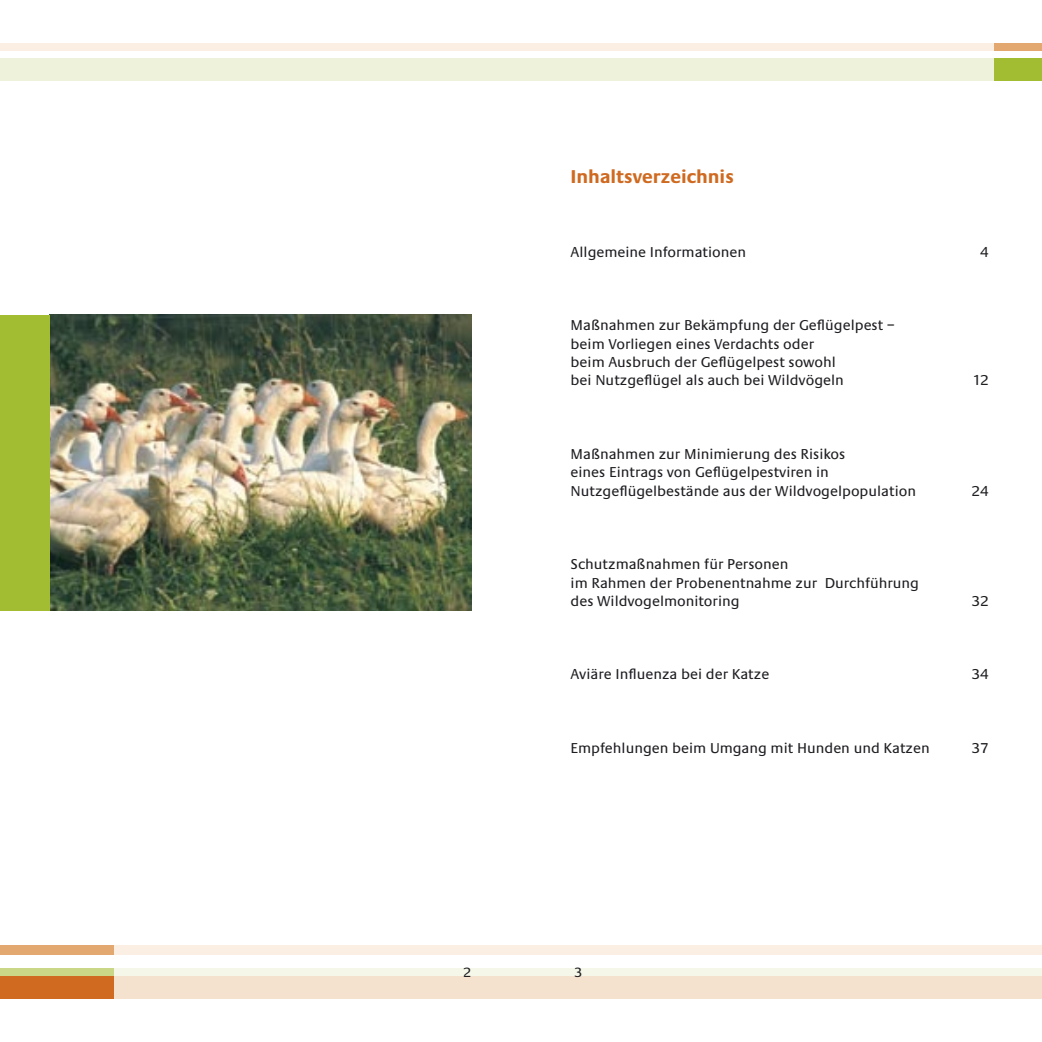
<style>
.page{position:relative;width:1042px;height:1042px;background:#fff}
.page>*{position:absolute;margin:0;border:0;box-sizing:border-box;transform-origin:0 0}
.t1{font:700 19.25px "Praxis EF";color:#cf6a20}
.t2{font:14.88px/18.4px "Praxis EF";color:#1f1d21}
.t3{font:14px "Praxis EF";color:#1f1d21}
</style>
<div class="page">
<div style="left:0;top:976px;width:521px;height:22px;background:#cf6a20"></div>
<div style="left:0;top:968px;width:521px;height:8px;background:#cad786"></div>
<div style="left:0;top:945px;width:521px;height:10px;background:#e2a870"></div>
<div style="left:521px;top:58px;width:521px;height:23px;background:#a2bd31"></div>
<div style="left:521px;top:43px;width:521px;height:7px;background:#e2a870"></div>
<svg style="left:0;top:43px;width:521px;height:38px"></svg>
<div style="left:521px;top:58px;width:472px;height:23px;background:#eef2da"></div>
<div style="left:521px;top:43px;width:472px;height:7px;background:#faefe2"></div>
<svg style="left:114px;top:945px;width:928px;height:54px"></svg>
<div style="left:521px;top:976px;width:521px;height:22px;background:#f5e2ce"></div>
<div style="left:521px;top:968px;width:521px;height:8px;background:#f5f8e9"></div>
<div style="left:521px;top:955px;width:521px;height:13px;background:#fff"></div>
<div style="left:521px;top:945px;width:521px;height:10px;background:#faefe2"></div>
<img style="left:50px;top:315px;width:421px;height:295px">
<div style="left:0;top:315px;width:50px;height:295px;background:#a2bd31"></div>
<p class="t1" style="left:570px;top:166px;width:165px">Inhaltsverzeichnis</p>
<p class="t2" style="left:570px;top:243px;width:177px">Allgemeine Informationen</p>
<p class="t2" style="left:980px;top:243px;width:10px">4</p>
<p class="t2" style="left:570px;top:316px;width:325px">Maßnahmen zur Bekämpfung der Geflügelpest – beim Vorliegen eines Verdachts oder<br>beim Ausbruch der Geflügelpest sowohl<br>bei Nutzgeflügel als auch bei Wildvögeln</p>
<p class="t2" style="left:570px;top:445px;width:347px">Maßnahmen zur Minimierung des Risikos<br>eines Eintrags von Geflügelpestviren in<br>Nutzgeflügelbestände aus der Wildvogelpopulation</p>
<p class="t2" style="left:570px;top:555px;width:350px">Schutzmaßnahmen für Personen<br>im Rahmen der Probenentnahme zur Durchführung des Wildvogelmonitoring</p>
<p class="t2" style="left:972px;top:371px;width:18px">12</p>
<p class="t2" style="left:971px;top:482px;width:19px">24</p>
<p class="t2" style="left:971px;top:592px;width:19px">32</p>
<p class="t2" style="left:570px;top:665px;width:200px">Aviäre Influenza bei der Katze</p>
<p class="t2" style="left:971px;top:665px;width:19px">34</p>
<p class="t2" style="left:570px;top:739px;width:361px">Empfehlungen beim Umgang mit Hunden und Katzen</p>
<p class="t2" style="left:971px;top:739px;width:19px">37</p>
<p class="t3" style="left:463px;top:964px;width:10px">2</p>
<p class="t3" style="left:574px;top:964px;width:10px">3</p>
</div>
